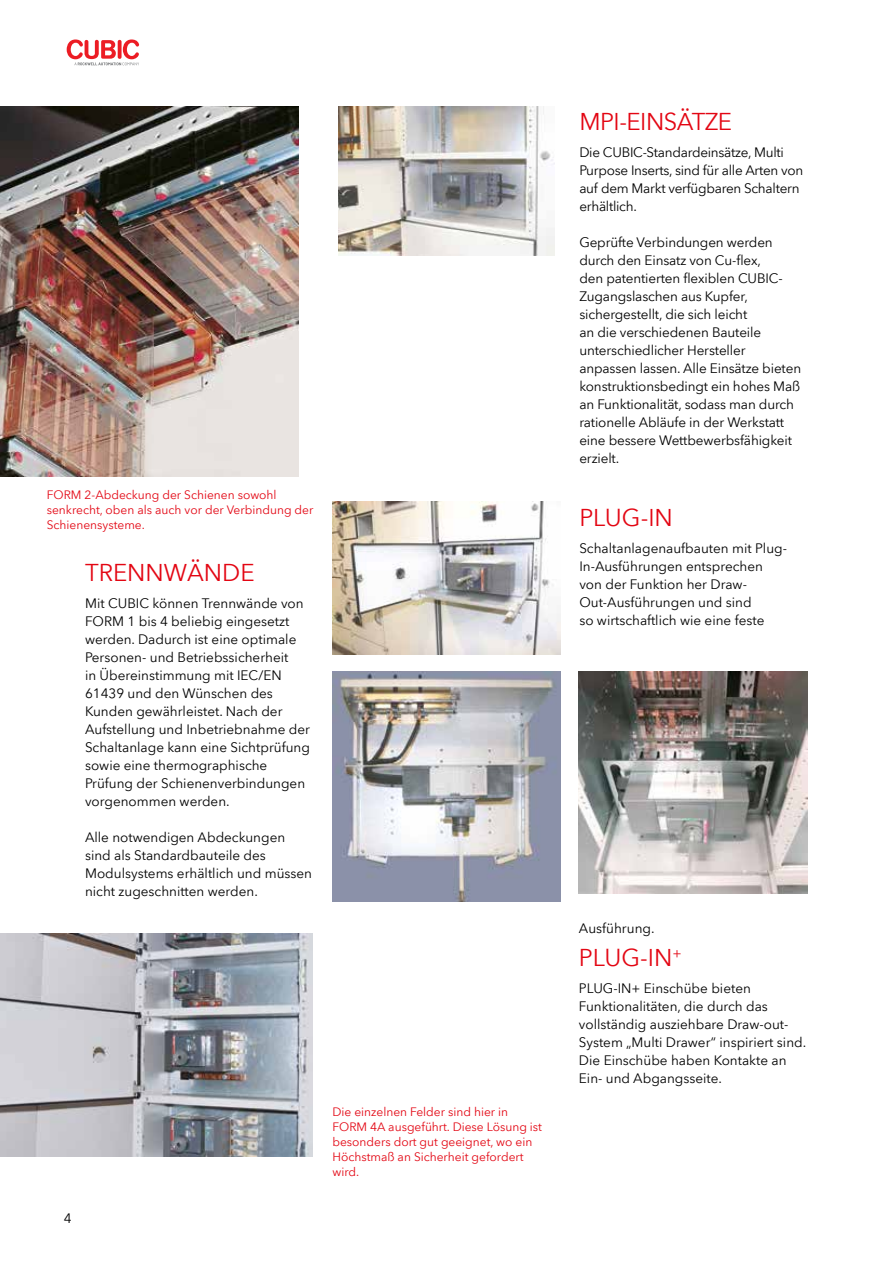
<style>
.page{position:relative;width:893px;height:1263px;background:#fff}
.page>*{position:absolute;margin:0;border:0;box-sizing:border-box;transform-origin:0 0}
.t1{font:24px "Avenir Next";color:#e30613}
.t2{font:24px "Avenir Next";letter-spacing:-.02em;color:#e30613}
.t3{font:13.5px/18px "Avenir Next";color:#000}
.t4{font:13.5px/18px "Avenir Next";letter-spacing:-.02em;color:#000}
.t5{font:12px/15px "Avenir Next";color:#e30613}
</style>
<div class="page">
<img style="left:0;top:106px;width:299px;height:370px">
<svg style="left:67px;top:39px;width:72px;height:26px"></svg>
<img style="left:0;top:933px;width:312px;height:224px">
<img style="left:339px;top:106px;width:215px;height:149px">
<img style="left:332px;top:501px;width:229px;height:153px">
<img style="left:579px;top:671px;width:229px;height:222px">
<img style="left:332px;top:672px;width:229px;height:229px">
<p class="t5" style="left:47px;top:487px;width:268px">FORM 2-Abdeckung der Schienen sowohl senkrecht, oben als auch vor der Verbindung der<br>Schienensysteme.</p>
<h1 class="t1" style="left:85px;top:552px;width:171px">TRENNWÄNDE</h1>
<p class="t3" style="left:85px;top:594px;width:226px">Mit CUBIC können Trennwände von<br>FORM 1 bis 4 beliebig eingesetzt werden. Dadurch ist eine optimale<br>Personen- und Betriebssicherheit<br>in Übereinstimmung mit IEC/EN<br>61439 und den Wünschen des<br>Kunden gewährleistet. Nach der<br>Aufstellung und Inbetriebnahme der<br>Schaltanlage kann eine Sichtprüfung sowie eine thermographische<br>Prüfung der Schienenverbindungen vorgenommen werden.</p>
<p class="t3" style="left:85px;top:828px;width:229px">Alle notwendigen Abdeckungen sind als Standardbauteile des<br>Modulsystems erhältlich und müssen nicht zugeschnitten werden.</p>
<p class="t3" style="left:64px;top:1209px;width:9px">4</p>
<p class="t5" style="left:332px;top:1103px;width:211px">Die einzelnen Felder sind hier in<br>FORM 4A ausgeführt. Diese Lösung ist besonders dort gut geeignet, wo ein<br>Höchstmaß an Sicherheit gefordert wird.</p>
<h1 class="t2" style="left:579px;top:102px;width:154px">MPI-EINSÄTZE</h1>
<p class="t4" style="left:579px;top:143px;width:225px">Die CUBIC-Standardeinsätze, Multi<br>Purpose Inserts, sind für alle Arten von auf dem Markt verfügbaren Schaltern erhältlich.</p>
<p class="t3" style="left:579px;top:233px;width:223px">Geprüfte Verbindungen werden durch den Einsatz von Cu-flex,<br>den patentierten flexiblen CUBIC-<br>Zugangslaschen aus Kupfer, sichergestellt, die sich leicht<br>an die verschiedenen Bauteile unterschiedlicher Hersteller anpassen lassen. Alle Einsätze bieten konstruktionsbedingt ein hohes Maß an Funktionalität, sodass man durch rationelle Abläufe in der Werkstatt eine bessere Wettbewerbsfähigkeit erzielt.</p>
<h1 class="t1" style="left:579px;top:497px;width:95px">PLUG-IN</h1>
<p class="t3" style="left:579px;top:538px;width:209px">Schaltanlagenaufbauten mit Plug-<br>In-Ausführungen entsprechen von der Funktion her Draw-<br>Out-Ausführungen und sind<br>so wirtschaftlich wie eine feste</p>
<p class="t3" style="left:579px;top:919px;width:77px">Ausführung.</p>
<h1 class="t1" style="left:579px;top:937px;width:104px">PLUG-IN<sup>+</sup></h1>
<p class="t3" style="left:579px;top:979px;width:229px">PLUG-IN+ Einschübe bieten<br>Funktionalitäten, die durch das vollständig ausziehbare Draw-out-<br>System „Multi Drawer“ inspiriert sind.<br>Die Einschübe haben Kontakte an<br>Ein- und Abgangsseite.</p>
</div>
